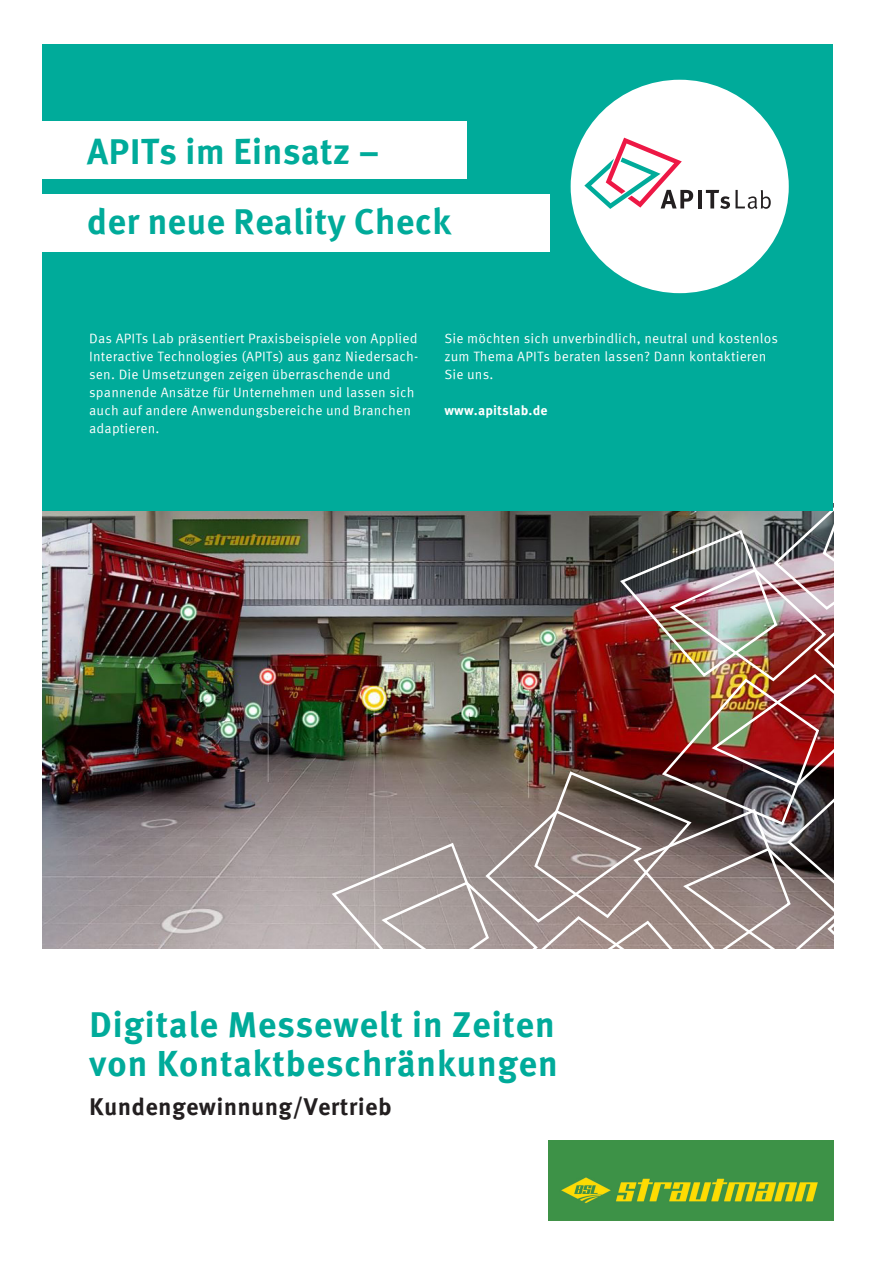
<style>
.page{position:relative;width:876px;height:1263px;background:#fff}
.page>*{position:absolute;margin:0;border:0;box-sizing:border-box;transform-origin:0 0}
.Titel{font:700 36px "Meta Correspondence";letter-spacing:.01em;color:#00ab9a}
.Zwischentitel{font:700 24px "Meta Correspondence";letter-spacing:.01em;color:#231f20}
.t1{font:13.5px/18px "Meta Correspondence";letter-spacing:.01em;color:#fff}
.t2{font:700 13.5px "Meta Correspondence";letter-spacing:.01em;color:#fff}
</style>
<div class="page">
<img style="left:43px;top:511px;width:287px;height:437px">
<img style="left:548px;top:1141px;width:285px;height:79px">
<img style="left:330px;top:503px;width:504px;height:446px">
<div style="left:43px;top:44px;width:790px;height:467px;background:#00ab9a"></div>
<div style="left:571px;top:80px;width:218px;height:213px;background:#fff;border-radius:50%"></div>
<svg style="left:584px;top:138px;width:109px;height:71px"></svg>
<hr style="left:698px;top:190px;width:4px;height:18px;background:#231f20">
<svg style="left:706px;top:190px;width:65px;height:19px"></svg>
<div style="left:0;top:122px;width:467px;height:57px;background:#fff"></div>
<div style="left:0;top:195px;width:549px;height:57px;background:#fff"></div>
<p class="Titel" style="left:87px;top:130px;width:294px">APITs im Einsatz –</p>
<p class="Titel" style="left:87px;top:201px;width:366px">der neue Reality Check</p>
<p class="t1" style="left:89px;top:329px;width:331px">Das APITs Lab präsentiert Praxisbeispiele von Applied Interactive Technologies (APITs) aus ganz Niedersach&shy;sen. Die Umsetzungen zeigen überraschende und spannende Ansätze für Unternehmen und lassen sich auch auf andere Anwendungsbereiche und Branchen adaptieren.</p>
<p class="t1" style="left:444px;top:329px;width:335px">Sie möchten sich unverbindlich, neutral und kostenlos zum Thema APITs beraten lassen? Dann kontaktieren<br>Sie uns.</p>
<p class="t2" style="left:444px;top:402px;width:105px">www.apitslab.de</p>
<p class="Titel" style="left:89px;top:1003px;width:467px">Digitale Messewelt in Zeiten</p>
<p class="Titel" style="left:89px;top:1042px;width:470px">von Kontaktbeschränkungen</p>
<p class="Zwischentitel" style="left:89px;top:1093px;width:304px">Kundengewinnung/Vertrieb</p>
</div>
